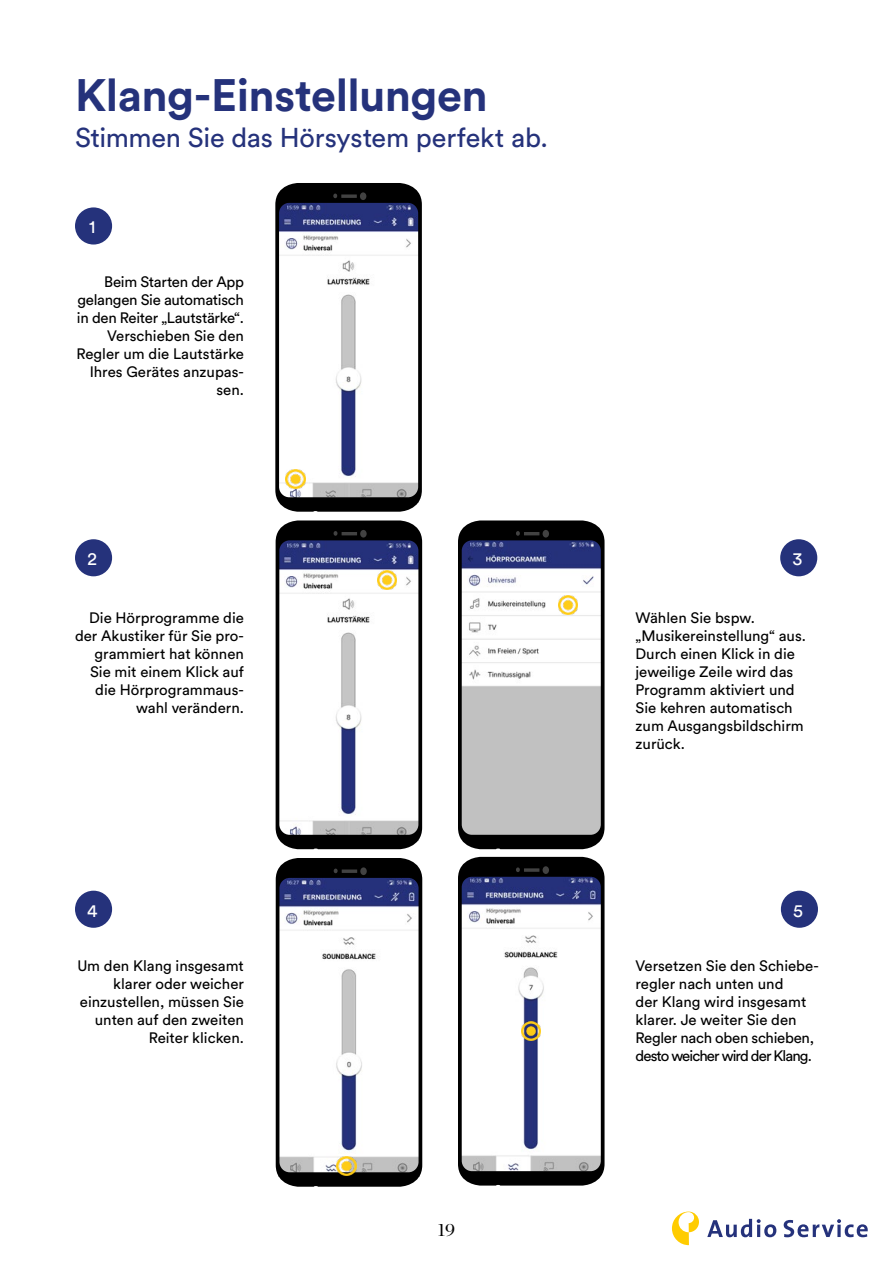
<style>
.page{position:relative;width:893px;height:1263px;background:#fff}
.page>*{position:absolute;margin:0;border:0;box-sizing:border-box;transform-origin:0 0}
.t1{font:700 45px "Circular Pro";letter-spacing:-.01em;color:#25327b}
.t2{font:27px "Circular Pro";letter-spacing:-.01em;color:#25327b}
.t3{font:18px "Circular Pro";color:#fff}
.t4{font:18px "Chronicle Display";color:#000}
.t5{font:15px/18px "Circular Pro";color:#000;text-align:right}
</style>
<div class="page">
<svg style="left:672px;top:1211px;width:27px;height:34px"></svg>
<svg style="left:707px;top:1219px;width:69px;height:18px"></svg>
<svg style="left:784px;top:1219px;width:84px;height:18px"></svg>
<svg style="left:275px;top:183px;width:147px;height:329px"></svg>
<div style="left:360px;top:192px;width:6px;height:8px;background:#424242;border-radius:50%"></div>
<svg style="left:341px;top:194px;width:16px;height:4px"></svg>
<svg style="left:333px;top:194px;width:4px;height:4px"></svg>
<svg style="left:276px;top:520px;width:146px;height:329px"></svg>
<svg style="left:360px;top:530px;width:7px;height:8px"></svg>
<hr style="left:342px;top:532px;width:15px;height:3px;background:#fff">
<svg style="left:334px;top:531px;width:3px;height:5px"></svg>
<svg style="left:276px;top:858px;width:146px;height:329px"></svg>
<svg style="left:360px;top:867px;width:7px;height:8px"></svg>
<svg style="left:342px;top:869px;width:15px;height:4px"></svg>
<svg style="left:334px;top:868px;width:4px;height:5px"></svg>
<svg style="left:458px;top:857px;width:146px;height:328px"></svg>
<div style="left:543px;top:866px;width:6px;height:8px;background:#424242;border-radius:50%"></div>
<svg style="left:524px;top:868px;width:15px;height:4px"></svg>
<svg style="left:516px;top:867px;width:4px;height:5px"></svg>
<svg style="left:458px;top:520px;width:146px;height:329px"></svg>
<div style="left:543px;top:530px;width:6px;height:8px;background:#424242;border-radius:50%"></div>
<hr style="left:524px;top:532px;width:15px;height:3px;background:#fff">
<svg style="left:516px;top:531px;width:4px;height:5px"></svg>
<div style="left:75px;top:207px;width:37px;height:38px;background:#25327b;border-radius:50%"></div>
<div style="left:75px;top:539px;width:37px;height:37px;background:#25327b;border-radius:50%"></div>
<div style="left:75px;top:891px;width:37px;height:37px;background:#25327b;border-radius:50%"></div>
<div style="left:780px;top:539px;width:37px;height:37px;background:#25327b;border-radius:50%"></div>
<div style="left:781px;top:891px;width:37px;height:37px;background:#25327b;border-radius:50%"></div>
<img style="left:377px;top:571px;width:19px;height:19px">
<img style="left:286px;top:469px;width:19px;height:20px">
<img style="left:337px;top:1156px;width:19px;height:20px">
<img style="left:522px;top:1021px;width:19px;height:20px">
<img style="left:558px;top:595px;width:20px;height:20px">
<h1 class="t1" style="left:75px;top:65px;width:414px">Klang-Einstellungen</h1>
<h2 class="t2" style="left:75px;top:120px;width:475px">Stimmen Sie das Hörsystem perfekt ab.</h2>
<p class="t3" style="left:89px;top:215px;width:8px">1</p>
<p class="t5" style="left:76px;top:272px;width:169px">Beim Starten der App gelangen Sie automatisch in den Reiter „Lautstärke“.<br>Verschieben Sie den<br>Regler um die Lautstärke<br>Ihres Gerätes anzupas&shy;sen.</p>
<p class="t3" style="left:87px;top:547px;width:11px">2</p>
<p class="t5" style="left:75px;top:608px;width:170px">Die Hörprogramme die der Akustiker für Sie pro&shy;grammiert hat können<br>Sie mit einem Klick auf die Hörprogrammaus&shy;wahl verändern.</p>
<p class="t3" style="left:87px;top:898px;width:12px">4</p>
<p class="t5" style="left:77px;top:956px;width:168px">Um den Klang insgesamt klarer oder weicher einzustellen, müssen Sie unten auf den zweiten<br>Reiter klicken.</p>
<p class="t4" style="left:438px;top:1216px;width:19px">19</p>
<p class="t3" style="left:792px;top:547px;width:11px">3</p>
<p class="t5" style="left:635px;top:608px;width:172px;text-align:left">Wählen Sie bspw. „Musikereinstellung“ aus.<br>Durch einen Klick in die jeweilige Zeile wird das<br>Programm aktiviert und<br>Sie kehren automatisch zum Ausgangsbildschirm zurück.</p>
<p class="t3" style="left:793px;top:898px;width:11px">5</p>
<p class="t5" style="left:635px;top:956px;width:185px;text-align:left">Versetzen Sie den Schiebe&shy;regler nach unten und<br>der Klang wird insgesamt klarer. Je weiter Sie den<br>Regler nach oben schieben, desto weicher wird der Klang.</p>
</div>
